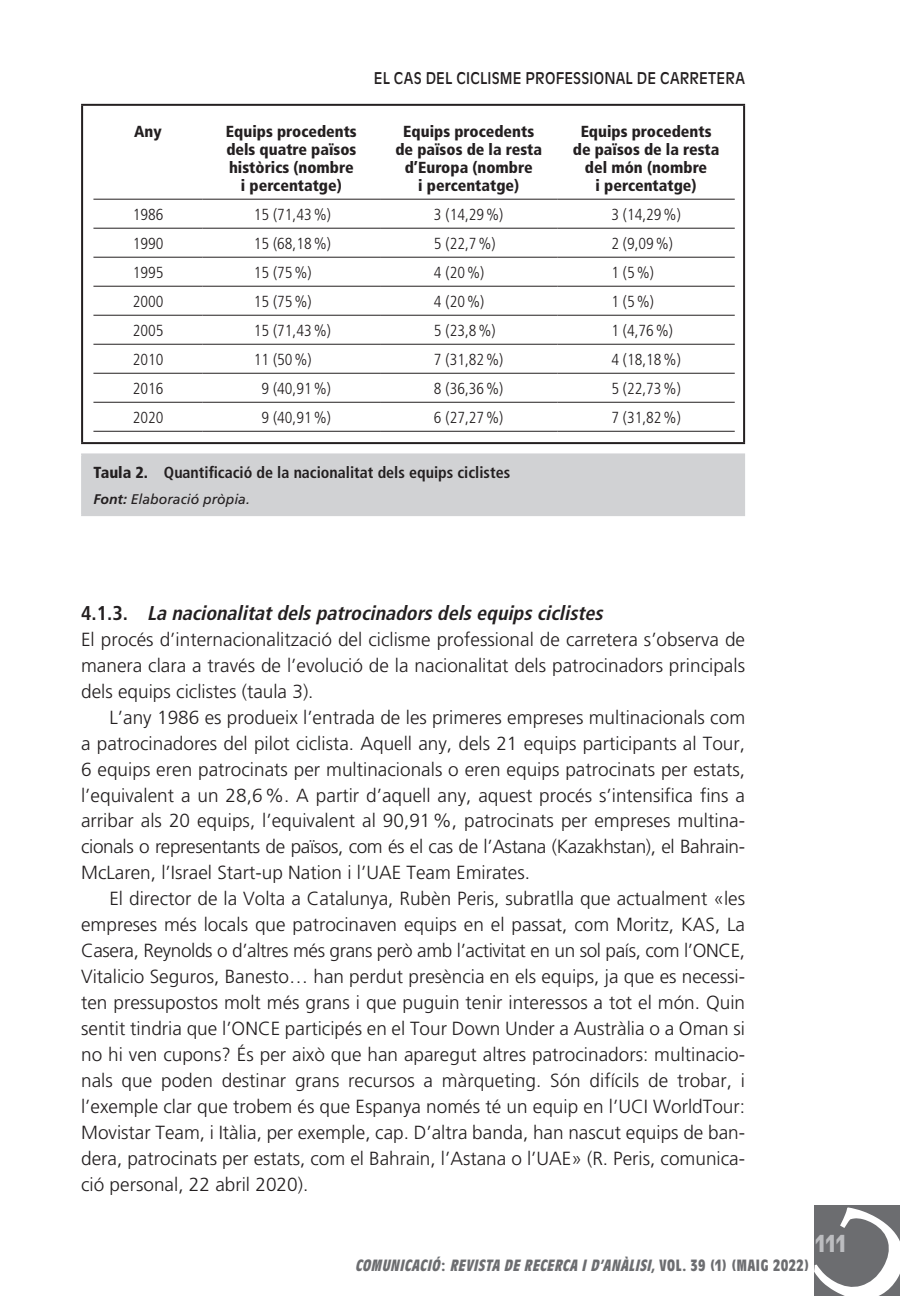
<style>
.page{position:relative;width:900px;height:1296px;background:#fff}
.page>*{position:absolute;margin:0;border:0;box-sizing:border-box;transform-origin:0 0}
.t1{font:700 condensed 24px "Antique Olive Std";color:#bcbdc0}
.t2{font:italic 700 condensed 20px "Frutiger LT Std";color:#231f20}
.t3{font:300 19px/26px "Frutiger LT Std";color:#231f20;text-align:justify}
.t4{font:300 condensed 16px "Frutiger";color:#231f20}
.t5{font:900 condensed 16px/18px "Frutiger";color:#231f20;text-align:center}
.t6{font:italic 700 condensed 16px "Antique Olive Std";color:#6c6d70}
.t7{font:700 condensed 16px "Frutiger";color:#231f20}
.t8{font:16px "Antique Olive Std";letter-spacing:.01em;color:#231f20;scale:.9 1}
.t9{font:italic 14px "Frutiger LT Std";color:#231f20}
.s1{font-weight:900}
.s2{font-weight:700}
.s3{font-style:normal}
</style>
<div class="page">
<svg style="left:82px;top:106px;width:661px;height:339px"></svg>
<div style="left:82px;top:454px;width:661px;height:61px;background:#d1d2d4"></div>
<hr style="left:81px;top:453px;width:663px;height:2px;background:#d1d2d4">
<hr style="left:81px;top:514px;width:663px;height:2px;background:#d1d2d4">
<hr style="left:81px;top:104px;width:663px;height:2px;background:#231f20">
<hr style="left:81px;top:106px;width:2px;height:336px;background:#231f20">
<hr style="left:742px;top:106px;width:2px;height:336px;background:#231f20">
<hr style="left:81px;top:442px;width:663px;height:2px;background:#231f20">
<hr style="left:81px;top:455px;width:2px;height:59px;background:#d1d2d4">
<hr style="left:742px;top:455px;width:2px;height:59px;background:#d1d2d4">
<hr style="left:93px;top:199px;width:109px;height:1px;background:#231f20">
<hr style="left:202px;top:199px;width:178px;height:1px;background:#231f20">
<hr style="left:380px;top:199px;width:177px;height:1px;background:#231f20">
<hr style="left:557px;top:199px;width:177px;height:1px;background:#231f20">
<hr style="left:93px;top:431px;width:109px;height:1px;background:#231f20">
<hr style="left:202px;top:431px;width:178px;height:1px;background:#231f20">
<hr style="left:380px;top:431px;width:177px;height:1px;background:#231f20">
<hr style="left:557px;top:431px;width:177px;height:1px;background:#231f20">
<hr style="left:93px;top:228px;width:109px;height:1px;background:#231f20">
<hr style="left:202px;top:228px;width:178px;height:1px;background:#231f20">
<hr style="left:380px;top:228px;width:177px;height:1px;background:#231f20">
<hr style="left:557px;top:228px;width:177px;height:1px;background:#231f20">
<hr style="left:93px;top:257px;width:109px;height:1px;background:#231f20">
<hr style="left:202px;top:257px;width:178px;height:1px;background:#231f20">
<hr style="left:380px;top:257px;width:177px;height:1px;background:#231f20">
<hr style="left:557px;top:257px;width:177px;height:1px;background:#231f20">
<hr style="left:93px;top:286px;width:109px;height:1px;background:#231f20">
<hr style="left:202px;top:286px;width:178px;height:1px;background:#231f20">
<hr style="left:380px;top:286px;width:177px;height:1px;background:#231f20">
<hr style="left:557px;top:286px;width:177px;height:1px;background:#231f20">
<hr style="left:93px;top:315px;width:109px;height:1px;background:#231f20">
<hr style="left:202px;top:315px;width:178px;height:1px;background:#231f20">
<hr style="left:380px;top:315px;width:177px;height:1px;background:#231f20">
<hr style="left:557px;top:315px;width:177px;height:1px;background:#231f20">
<hr style="left:93px;top:344px;width:109px;height:1px;background:#231f20">
<hr style="left:202px;top:344px;width:178px;height:1px;background:#231f20">
<hr style="left:380px;top:344px;width:177px;height:1px;background:#231f20">
<hr style="left:557px;top:344px;width:177px;height:1px;background:#231f20">
<hr style="left:93px;top:373px;width:109px;height:1px;background:#231f20">
<hr style="left:202px;top:373px;width:178px;height:1px;background:#231f20">
<hr style="left:380px;top:373px;width:177px;height:1px;background:#231f20">
<hr style="left:557px;top:373px;width:177px;height:1px;background:#231f20">
<hr style="left:93px;top:402px;width:109px;height:1px;background:#231f20">
<hr style="left:202px;top:402px;width:178px;height:1px;background:#231f20">
<hr style="left:380px;top:402px;width:177px;height:1px;background:#231f20">
<hr style="left:557px;top:402px;width:177px;height:1px;background:#231f20">
<div style="left:814px;top:1205px;width:86px;height:91px;background:#6c6d70"></div>
<p class="t8" style="left:374px;top:69px;width:33px">EL CAS</p>
<p class="t8" style="left:425px;top:69px;width:163px">DEL CICLISME PROFESSI</p>
<p class="t8" style="left:593px;top:69px;width:85px">ONAL DE CARRE</p>
<p class="t8" style="left:708px;top:69px;width:21px">TERA</p>
<p class="t5" style="left:134px;top:122px;width:29px">Any</p>
<p class="t5" style="left:226px;top:122px;width:132px">Equips procedents dels quatre països històrics (nombre i percentatge)</p>
<p class="t5" style="left:395px;top:122px;width:148px">Equips procedents de països de la resta d’Europa (nombre<br>i percentatge)</p>
<p class="t5" style="left:572px;top:122px;width:148px">Equips procedents de països de la resta del món (nombre<br>i percentatge)</p>
<p class="t4" style="left:133px;top:205px;width:32px">1986</p>
<p class="t4" style="left:254px;top:205px;width:79px">15 (71,43%)</p>
<p class="t4" style="left:434px;top:205px;width:71px">3 (14,29%)</p>
<p class="t4" style="left:611px;top:205px;width:71px">3 (14,29%)</p>
<p class="t4" style="left:133px;top:234px;width:32px">1990</p>
<p class="t4" style="left:254px;top:234px;width:79px">15 (68,18%)</p>
<p class="t4" style="left:434px;top:234px;width:63px">5 (22,7%)</p>
<p class="t4" style="left:611px;top:234px;width:63px">2 (9,09%)</p>
<p class="t4" style="left:133px;top:263px;width:32px">1995</p>
<p class="t4" style="left:254px;top:263px;width:59px">15 (75%)</p>
<p class="t4" style="left:434px;top:263px;width:52px">4 (20%)</p>
<p class="t4" style="left:611px;top:263px;width:44px">1 (5%)</p>
<p class="t4" style="left:133px;top:292px;width:32px">2000</p>
<p class="t4" style="left:254px;top:292px;width:59px">15 (75%)</p>
<p class="t4" style="left:434px;top:292px;width:52px">4 (20%)</p>
<p class="t4" style="left:611px;top:292px;width:44px">1 (5%)</p>
<p class="t4" style="left:133px;top:321px;width:32px">2005</p>
<p class="t4" style="left:254px;top:321px;width:79px">15 (71,43%)</p>
<p class="t4" style="left:434px;top:321px;width:63px">5 (23,8%)</p>
<p class="t4" style="left:611px;top:321px;width:63px">1 (4,76%)</p>
<p class="t4" style="left:133px;top:350px;width:32px">2010</p>
<p class="t4" style="left:254px;top:350px;width:59px">11 (50%)</p>
<p class="t4" style="left:434px;top:350px;width:71px">7 (31,82%)</p>
<p class="t4" style="left:611px;top:350px;width:71px">4 (18,18%)</p>
<p class="t4" style="left:133px;top:379px;width:32px">2016</p>
<p class="t4" style="left:261px;top:379px;width:71px">9 (40,91%)</p>
<p class="t4" style="left:434px;top:379px;width:71px">8 (36,36%)</p>
<p class="t4" style="left:611px;top:379px;width:71px">5 (22,73%)</p>
<p class="t4" style="left:133px;top:408px;width:32px">2020</p>
<p class="t4" style="left:261px;top:408px;width:71px">9 (40,91%)</p>
<p class="t4" style="left:434px;top:408px;width:71px">6 (27,27%)</p>
<p class="t4" style="left:611px;top:408px;width:71px">7 (31,82%)</p>
<p class="t7" style="left:93px;top:463px;width:418px"><span class="s1">Taula 2.</span> Quantificació de la nacionalitat dels equips ciclistes</p>
<p class="t9" style="left:93px;top:491px;width:158px"><span class="s2">Font:</span> Elaboració pròpia.</p>
<p class="t2" style="left:81px;top:601px;width:528px"><span class="s3">4 . 1 . 3 .</span> La nacionalitatdelspatrocinadorsdelsequipsciclistes</p>
<p class="t3" style="left:81px;top:626px;width:665px">El procés d’internacionalització del ciclisme professional de carretera s’observa de manera clara a través de l’evolució de la nacionalitat dels patrocinadors principals dels equips ciclistes (taula 3).</p>
<p class="t3" style="left:81px;top:704px;width:665px;text-indent:28px">L’any 1986 es produeix l’entrada de les primeres empreses multinacionals com a patrocinadores del pilot ciclista. Aquell any, dels 21 equips participants al Tour, 6 equips eren patrocinats per multinacionals o eren equips patrocinats per estats, l’equivalent a un 28,6%. A partir d’aquell any, aquest procés s’intensifica fins a arribar als 20 equips, l’equivalent al 90,91%, patrocinats per empreses multina&shy;cionals o representants de països, com és el cas de l’Astana (Kazakhstan), el Bahrain-McLaren, l’Israel Start-up Nation i l’UAE Team Emirates.</p>
<p class="t3" style="left:81px;top:886px;width:665px;text-indent:28px">El director de la Volta a Catalunya, Rubèn Peris, subratlla que actualment «les empreses més locals que patrocinaven equips en el passat, com Moritz, KAS, La Casera, Reynolds o d’altres més grans però amb l’activitat en un sol país, com l’ONCE, Vitalicio Seguros, Banesto… han perdut presència en els equips, ja que es necessi&shy;ten pressupostos molt més grans i que puguin tenir interessos a tot el món. Quin sentit tindria que l’ONCE participés en el Tour Down Under a Austràlia o a Oman si no hi ven cupons? És per això que han aparegut altres patrocinadors: multinacio&shy;nals que poden destinar grans recursos a màrqueting. Són difícils de trobar, i l’exemple clar que trobem és que Espanya només té un equip en l’UCI WorldTour:<br>Movistar Team, i Itàlia, per exemple, cap. D’altra banda, han nascut equips de ban&shy;dera, patrocinats per estats, com el Bahrain, l’Astana o l’UAE» (R. Peris, comunica&shy;ció personal, 22 abril 2020).</p>
<p class="t1" style="left:815px;top:1230px;width:31px">111</p>
<p class="t6" style="left:355px;top:1257px;width:455px">COMUNICACIÓ<span class="s3">:</span> REVISTA DE RECERCA ID’ANÀLISI,<span class="s3">V OL . 3 9 ( 1 ) ( MAI G 2 0 2 2 )</span></p>
</div>
